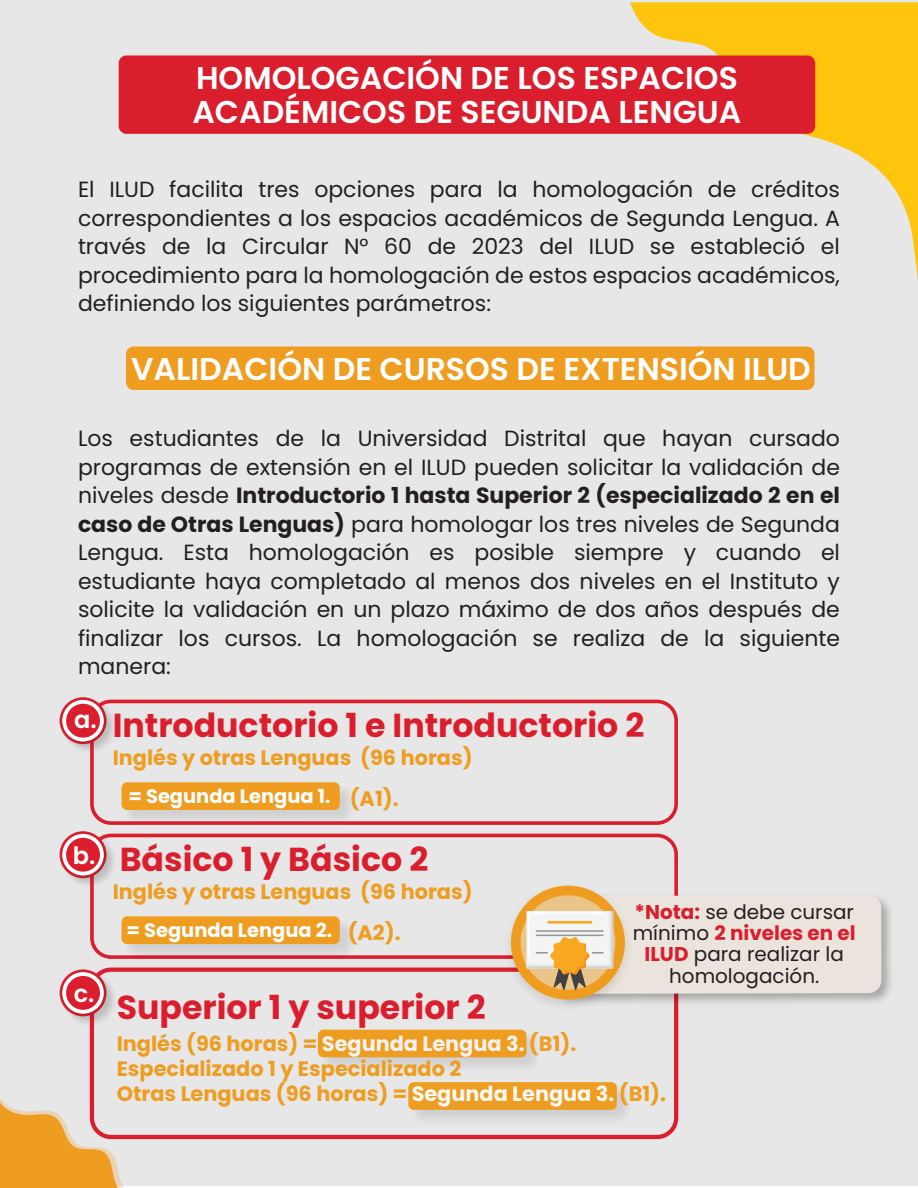
<style>
.page{position:relative;width:918px;height:1188px;background:#fff}
.page>*{position:absolute;margin:0;border:0;box-sizing:border-box;transform-origin:0 0}
.t1{font:700 33.15px "Poppins";color:#db1e2d}
.t2{font:600 31.5px/34.5px "Poppins";color:#fff}
.t3{font:600 24px "Poppins";color:#fff}
.t4{font:21.9px/28.5px "Poppins";color:#231f20;text-align:justify}
.t5{font:700 20.85px/25px "Poppins";color:#ef9d21}
.t6{font:19.95px/21.5px "Poppins";color:#231f20;text-align:center}
.t7{font:700 19.5px "Poppins";color:#fff}
.s1{font-weight:700}
.s2{font-size:20.85px;color:#ef9d21}
.s3{font-weight:700;color:#db1e2d}
.s4{color:#f2f2f1}
.s5{color:#f7f7f4}
</style>
<div class="page">
<div style="left:0;top:1px;width:918px;height:1185px;background:#e6e7e6"></div>
<svg style="left:0;top:1098px;width:124px;height:90px"></svg>
<svg style="left:630px;top:2px;width:288px;height:278px"></svg>
<img style="left:317px;top:1029px;width:218px;height:37px">
<div style="left:318px;top:1030px;width:208px;height:27px;background:#ef9d21;border-radius:6px"></div>
<div style="left:408px;top:1082px;width:209px;height:28px;background:#ef9d21;border-radius:6px"></div>
<div style="left:119px;top:55px;width:696px;height:79px;background:#db1e2d;border-radius:8px"></div>
<div style="left:126px;top:346px;width:688px;height:44px;background:#ef9d21;border-radius:8px"></div>
<img style="left:59px;top:697px;width:61px;height:32px">
<div style="left:90px;top:700px;width:588px;height:125px;border:4px solid #db1e2d;border-radius:19px"></div>
<img style="left:61px;top:698px;width:55px;height:56px">
<svg style="left:62px;top:700px;width:42px;height:41px"></svg>
<div style="left:66px;top:704px;width:34px;height:34px;background:#db1e2d;border-radius:50%"></div>
<img style="left:120px;top:782px;width:238px;height:43px">
<div style="left:122px;top:782px;width:218px;height:28px;background:#ef9d21;border-radius:6px"></div>
<img style="left:59px;top:831px;width:61px;height:32px">
<div style="left:90px;top:834px;width:588px;height:125px;border:4px solid #db1e2d;border-radius:19px"></div>
<img style="left:61px;top:833px;width:55px;height:55px">
<svg style="left:62px;top:834px;width:42px;height:42px"></svg>
<div style="left:66px;top:838px;width:34px;height:34px;background:#db1e2d;border-radius:50%"></div>
<img style="left:120px;top:916px;width:238px;height:43px">
<div style="left:122px;top:916px;width:218px;height:28px;background:#ef9d21;border-radius:6px"></div>
<img style="left:59px;top:968px;width:46px;height:62px">
<div style="left:90px;top:968px;width:588px;height:171px;border:4px solid #db1e2d;border-radius:19px"></div>
<img style="left:61px;top:971px;width:55px;height:55px">
<svg style="left:62px;top:972px;width:42px;height:42px"></svg>
<div style="left:66px;top:976px;width:34px;height:34px;background:#db1e2d;border-radius:50%"></div>
<img style="left:637px;top:889px;width:254px;height:121px">
<img style="left:498px;top:885px;width:139px;height:121px">
<svg style="left:511px;top:886px;width:114px;height:114px"></svg>
<svg style="left:526px;top:895px;width:355px;height:99px"></svg>
<hr style="left:547px;top:921px;width:45px;height:3px;background:#f9a821">
<h2 class="t2" style="left:192px;top:60px;width:551px">HOMOLOGACIÓN DE LOS ESPACIOS<br>ACADÉMICOS DE SEGUNDA LENGUA</h2>
<p class="t4" style="left:78px;top:175px;width:764px">El ILUD facilita tres opciones para la homologación de créditos correspondientes a los espacios académicos de Segunda Lengua. A través de la Circular N° 60 de 2023 del ILUD se estableció el procedimiento para la homologación de estos espacios académicos, definiendo los siguientes parámetros:</p>
<h2 class="t2" style="left:131px;top:351px;width:681px">VALIDACIÓN DE CURSOS DE EXTENSIÓN ILUD</h2>
<p class="t4" style="left:78px;top:424px;width:764px">Los estudiantes de la Universidad Distrital que hayan cursado programas de extensión en el ILUD pueden solicitar la validación de niveles desde <span class="s1">Introductorio 1 hasta Superior 2 (especializado 2 en el caso de Otras Lenguas)</span> para homologar los tres niveles de Segunda Lengua. Esta homologación es posible siempre y cuando el estudiante haya completado al menos dos niveles en el Instituto y solicite la validación en un plazo máximo de dos años después de finalizar los cursos. La homologación se realiza de la siguiente manera:</p>
<h1 class="t1" style="left:74px;top:707px;width:572px"><sup>a.</sup> Introductorio 1 e Introductorio 2</h1>
<p class="t5" style="left:113px;top:745px;width:361px">Inglés y otras Lenguas (96 horas)</p>
<p class="t7" style="left:128px;top:785px;width:272px">= Segunda Lengua 1. <span class="s2">(A1).</span></p>
<h1 class="t1" style="left:73px;top:841px;width:357px"><sup>b.</sup> Básico 1 y Básico 2</h1>
<p class="t5" style="left:113px;top:879px;width:361px">Inglés y otras Lenguas (96 horas)</p>
<p class="t7" style="left:127px;top:919px;width:276px">= Segunda Lengua 2. <span class="s2">(A2).</span></p>
<p class="t6" style="left:633px;top:901px;width:225px"><span class="s3">*Nota:</span> se debe cursar mínimo <span class="s3">2 niveles en el<br>ILUD</span> para realizar la homologación.</p>
<p class="t3" style="left:74px;top:980px;width:22px">c.</p>
<h1 class="t1" style="left:117px;top:988px;width:370px">Superior 1 y superior 2</h1>
<p class="t5" style="left:117px;top:1032px;width:551px">Inglés (96 horas) = <span class="s4">Segunda Lengua 3.</span> (B1).<br>Especializado 1 y Especializado 2<br>Otras Lenguas (96 horas) = <span class="s5">Segunda Lengua 3.</span> (B1).</p>
</div>
